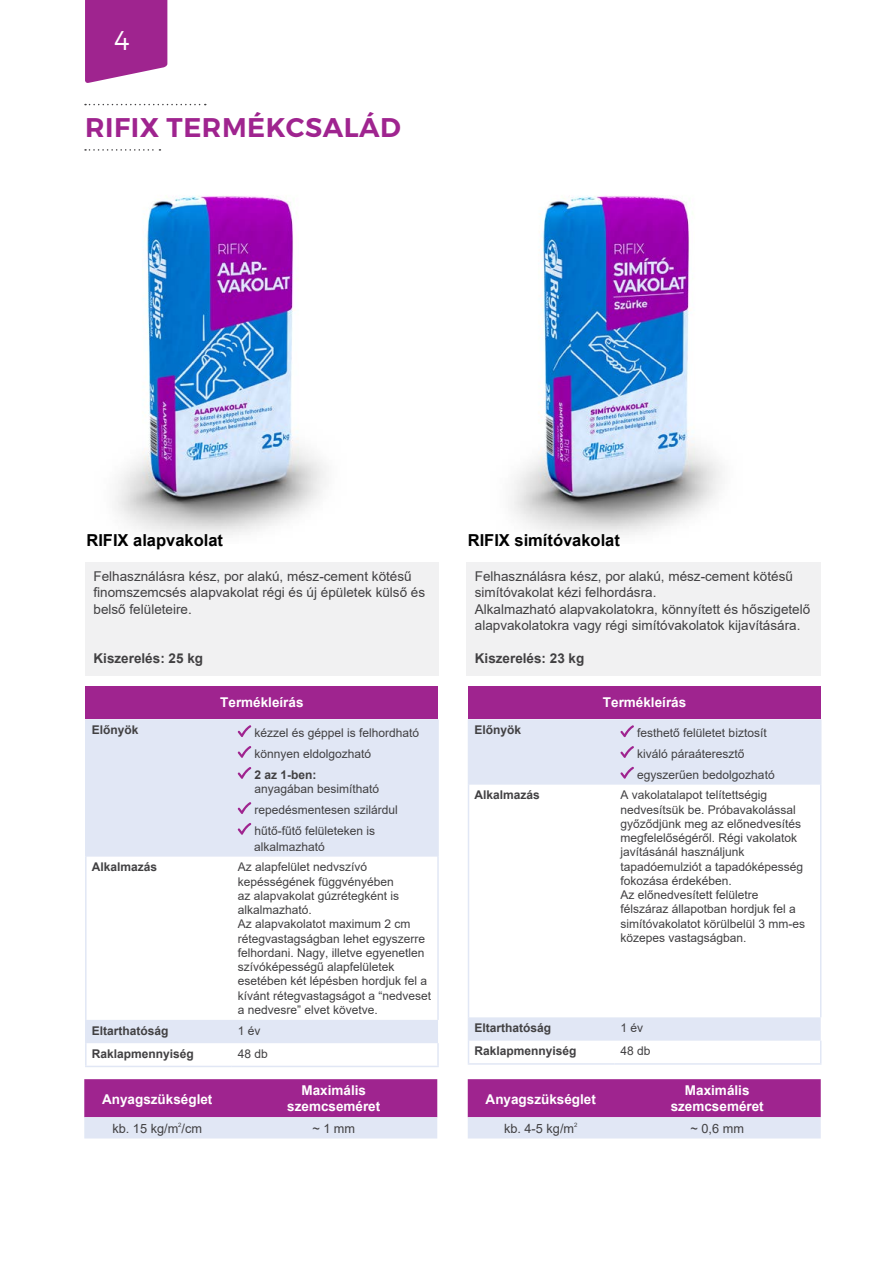
<style>
.page{position:relative;width:893px;height:1263px;background:#fff}
.page>*{position:absolute;margin:0;border:0;box-sizing:border-box;transform-origin:0 0}
.t1{font:600 27px "Montserrat";letter-spacing:.02em;color:#9f248f}
.t2{font:300 27px "Montserrat";color:#fff}
.t3{font:700 16.5px "Arial";color:#000}
.t4{font:13.5px/16.5px "Arial";color:#414042}
.t5{font:700 13.5px/16.2px "Arial";color:#fff;text-align:center}
.t6{font:700 13.5px "Arial";color:#414042}
.t7{font:12.75px "Arial";color:#414042}
.t8{font:12px/14.2px "Arial";color:#414042}
.t9{font:700 12px "Arial";color:#414042}
.t10{font:6px "Arial";color:#414042}
</style>
<div class="page">
<svg style="left:85px;top:0;width:82px;height:83px;background:#a83999"></svg>
<svg style="left:85px;top:149px;width:75px;height:2px"></svg>
<svg style="left:85px;top:104px;width:121px;height:1px"></svg>
<img style="left:115px;top:195px;width:211px;height:341px">
<img style="left:511px;top:195px;width:211px;height:341px">
<svg style="left:84px;top:1079px;width:353px;height:59px;background:#b66ab3"></svg>
<svg style="left:468px;top:1079px;width:353px;height:59px;background:#b66ab3"></svg>
<div style="left:85px;top:562px;width:354px;height:114px;background:#f1f1f2"></div>
<div style="left:466px;top:562px;width:355px;height:114px;background:#f1f1f2"></div>
<div style="left:86px;top:686px;width:352px;height:33px;background:#9f248f"></div>
<svg style="left:87px;top:719px;width:351px;height:324px"></svg>
<hr style="left:85px;top:719px;width:2px;height:138px;background:#e1e7f5">
<hr style="left:437px;top:719px;width:2px;height:138px;background:#e1e7f5">
<hr style="left:85px;top:857px;width:2px;height:163px;background:#e1e7f5">
<hr style="left:437px;top:857px;width:2px;height:163px;background:#e1e7f5">
<hr style="left:85px;top:1020px;width:2px;height:23px;background:#e1e7f5">
<hr style="left:85px;top:1043px;width:2px;height:23px;background:#e1e7f5">
<hr style="left:437px;top:1043px;width:2px;height:23px;background:#e1e7f5">
<hr style="left:85px;top:1066px;width:147px;height:1px;background:#e1e7f5">
<hr style="left:232px;top:1066px;width:207px;height:1px;background:#e1e7f5">
<svg style="left:238px;top:725px;width:13px;height:12px"></svg>
<svg style="left:238px;top:746px;width:13px;height:12px"></svg>
<svg style="left:238px;top:767px;width:13px;height:12px"></svg>
<svg style="left:238px;top:802px;width:13px;height:12px"></svg>
<svg style="left:238px;top:823px;width:13px;height:12px"></svg>
<div style="left:468px;top:686px;width:353px;height:33px;background:#9f248f"></div>
<svg style="left:469px;top:719px;width:352px;height:322px"></svg>
<hr style="left:468px;top:719px;width:1px;height:66px;background:#e1e7f5">
<hr style="left:820px;top:719px;width:1px;height:66px;background:#e1e7f5">
<hr style="left:468px;top:785px;width:1px;height:232px;background:#e1e7f5">
<hr style="left:820px;top:785px;width:1px;height:232px;background:#e1e7f5">
<svg style="left:468px;top:1017px;width:1px;height:46px"></svg>
<svg style="left:820px;top:1041px;width:1px;height:22px"></svg>
<hr style="left:468px;top:1063px;width:146px;height:2px;background:#e1e7f5">
<hr style="left:614px;top:1063px;width:207px;height:2px;background:#e1e7f5">
<svg style="left:620px;top:725px;width:14px;height:12px"></svg>
<svg style="left:620px;top:746px;width:14px;height:12px"></svg>
<svg style="left:620px;top:767px;width:14px;height:12px"></svg>
<h1 class="t2" style="left:114px;top:23px;width:17px">4</h1>
<h1 class="t1" style="left:85px;top:111px;width:317px">RIFIX TERMÉKCSALÁD</h1>
<h2 class="t3" style="left:86px;top:529px;width:138px">RIFIX alapvakolat</h2>
<h2 class="t3" style="left:468px;top:529px;width:154px">RIFIX simítóvakolat</h2>
<p class="t4" style="left:94px;top:568px;width:333px">Felhasználásra kész, por alakú, mész-cement kötésű finomszemcsés alapvakolat régi és új épületek külső és belső felületeire.</p>
<p class="t6" style="left:94px;top:649px;width:111px">Kiszerelés: 25 kg</p>
<p class="t4" style="left:475px;top:568px;width:337px">Felhasználásra kész, por alakú, mész-cement kötésű simítóvakolat kézi felhordásra.<br>Alkalmazható alapvakolatokra, könnyített és hőszigetelő alapvakolatokra vagy régi simítóvakolatok kijavítására.</p>
<p class="t6" style="left:475px;top:649px;width:111px">Kiszerelés: 23 kg</p>
<p class="t5" style="left:220px;top:694px;width:85px">Termékleírás</p>
<p class="t9" style="left:92px;top:721px;width:48px">Előnyök</p>
<p class="t8" style="left:255px;top:722px;width:166px;line-height:20.7px">kézzel és géppel is felhordható könnyen eldolgozható</p>
<p class="t9" style="left:255px;top:766px;width:64px">2 az 1-ben:</p>
<p class="t8" style="left:254px;top:778px;width:145px;line-height:20.7px">anyagában besimítható repedésmentesen szilárdul hűtő-fűtő felületeken is</p>
<p class="t8" style="left:254px;top:839px;width:72px">alkalmazható</p>
<p class="t9" style="left:92px;top:859px;width:67px">Alkalmazás</p>
<p class="t8" style="left:238px;top:860px;width:195px">Az alapfelület nedvszívó kepésségének függvényében<br>az alapvakolat gúzrétegként is alkalmazható.<br>Az alapvakolatot maximum 2 cm rétegvastagságban lehet egyszerre felhordani. Nagy, illetve egyenetlen szívóképességű alapfelületek esetében két lépésben hordjuk fel a kívánt rétegvastagságot a “nedveset a nedvesre” elvet követve.</p>
<p class="t9" style="left:92px;top:1022px;width:78px">Eltarthatóság</p>
<p class="t8" style="left:238px;top:1023px;width:24px">1 év</p>
<p class="t9" style="left:92px;top:1045px;width:104px">Raklapmennyiség</p>
<p class="t8" style="left:238px;top:1046px;width:32px">48 db</p>
<p class="t5" style="left:102px;top:1091px;width:112px">Anyagszükséglet</p>
<p class="t5" style="left:287px;top:1082px;width:95px">Maximális szemcseméret</p>
<p class="t7" style="left:112px;top:1119px;width:91px">kb. 15 kg/m /cm</p>
<p class="t10" style="left:178px;top:1120px;width:5px">2</p>
<p class="t7" style="left:312px;top:1119px;width:44px">~ 1 mm</p>
<p class="t5" style="left:603px;top:694px;width:85px">Termékleírás</p>
<p class="t9" style="left:474px;top:721px;width:48px">Előnyök</p>
<p class="t8" style="left:637px;top:722px;width:139px;line-height:20.7px">festhető felületet biztosít kiváló páraáteresztő egyszerűen bedolgozható</p>
<p class="t9" style="left:474px;top:787px;width:67px">Alkalmazás</p>
<p class="t8" style="left:620px;top:788px;width:186px">A vakolatalapot telítettségig nedvesítsük be. Próbavakolással győződjünk meg az előnedvesítés megfelelőségéről. Régi vakolatok javításánál használjunk tapadóemulziót a tapadóképesség fokozása érdekében.<br>Az előnedvesített felületre félszáraz állapotban hordjuk fel a simítóvakolatot körülbelül 3 mm-es közepes vastagságban.</p>
<p class="t9" style="left:474px;top:1019px;width:78px">Eltarthatóság</p>
<p class="t8" style="left:620px;top:1021px;width:24px">1 év</p>
<p class="t9" style="left:474px;top:1043px;width:104px">Raklapmennyiség</p>
<p class="t8" style="left:620px;top:1044px;width:32px">48 db</p>
<p class="t5" style="left:486px;top:1091px;width:112px">Anyagszükséglet</p>
<p class="t5" style="left:671px;top:1082px;width:95px">Maximális szemcseméret</p>
<p class="t7" style="left:504px;top:1119px;width:72px">kb. 4-5 kg/m</p>
<p class="t10" style="left:574px;top:1120px;width:5px">2</p>
<p class="t7" style="left:690px;top:1119px;width:55px">~ 0,6 mm</p>
</div>
